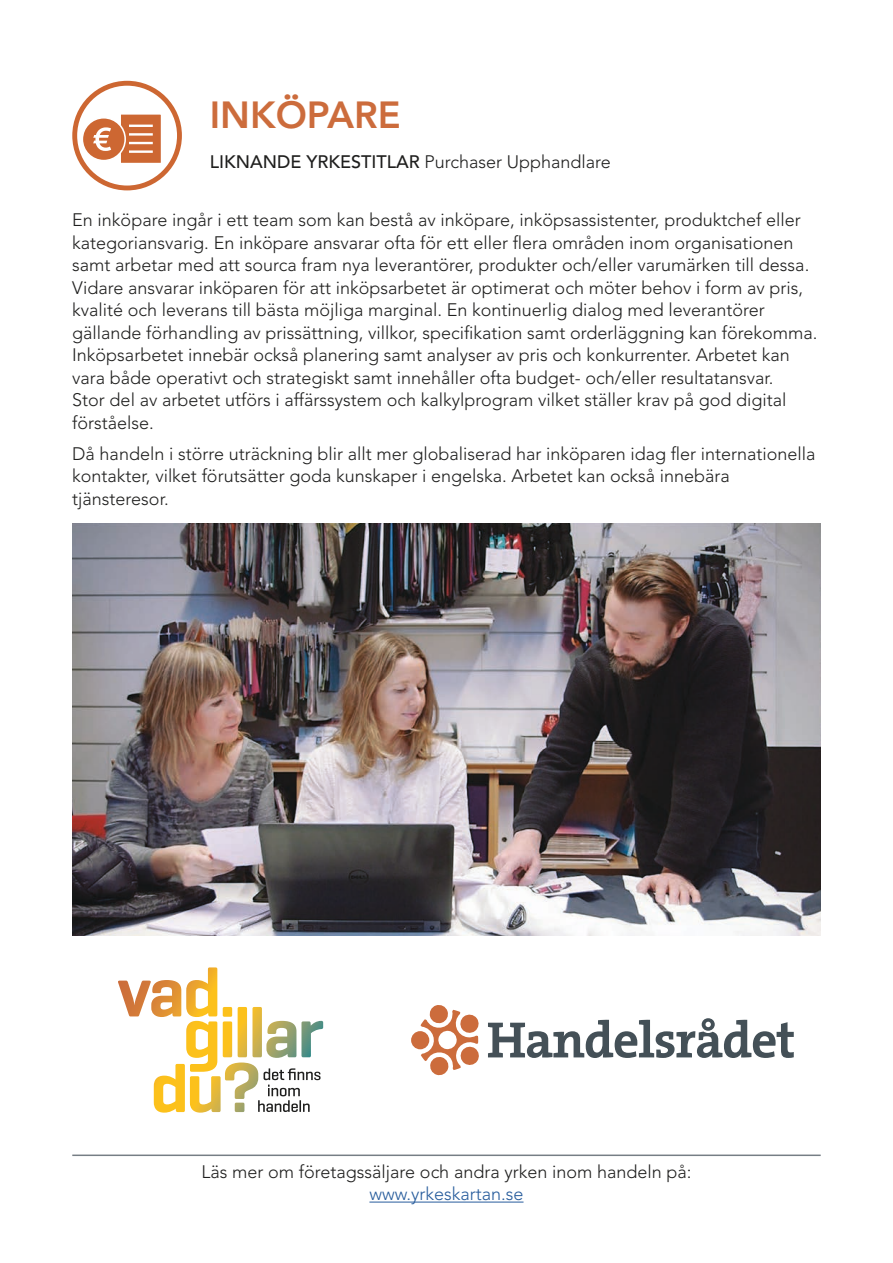
<style>
.page{position:relative;width:893px;height:1263px;background:#fff}
.page>*{position:absolute;margin:0;border:0;box-sizing:border-box;transform-origin:0 0}
.t1{font:800 37.5px "Avenir LT Std";color:#cc6c3c}
.t2{font:300 18px/22.5px "Avenir LT Std";color:#1f1f1e}
.t3{font:300 18px "Avenir LT Std";color:#275c9c}
.s1{font-weight:500}
</style>
<div class="page">
<svg style="left:72px;top:81px;width:110px;height:109px"></svg>
<img style="left:72px;top:523px;width:749px;height:412px">
<svg style="left:118px;top:967px;width:205px;height:146px"></svg>
<div style="left:411px;top:1031px;width:18px;height:18px;background:#cc6c3c;border-radius:50%"></div>
<svg style="left:421px;top:1005px;width:58px;height:71px"></svg>
<svg style="left:488px;top:1018px;width:306px;height:40px"></svg>
<hr style="left:72px;top:1154px;width:749px;height:2px;background:#767e85">
<hr style="left:369px;top:1201px;width:154px;height:1px;background:#275c9c">
<h1 class="t1" style="left:210px;top:93px;width:192px">INKÖPARE</h1>
<p class="t2" style="left:210px;top:150px;width:403px"><span class="s1">LIKNANDE YRKESTITLAR</span> Purchaser Upphandlare</p>
<p class="t2" style="left:72px;top:209px;width:747px">En inköpare ingår i ett team som kan bestå av inköpare, inköpsassistenter, produktchef eller kategoriansvarig. En inköpare ansvarar ofta för ett eller flera områden inom organisationen samt arbetar med att sourca fram nya leverantörer, produkter och/eller varumärken till dessa.<br>Vidare ansvarar inköparen för att inköpsarbetet är optimerat och möter behov i form av pris, kvalité och leverans till bästa möjliga marginal. En kontinuerlig dialog med leverantörer gällande förhandling av prissättning, villkor, specifikation samt orderläggning kan förekomma.<br>Inköpsarbetet innebär också planering samt analyser av pris och konkurrenter. Arbetet kan vara både operativt och strategiskt samt innehåller ofta budget- och/eller resultatansvar.<br>Stor del av arbetet utförs i affärssystem och kalkylprogram vilket ställer krav på god digital förståelse.</p>
<p class="t2" style="left:72px;top:442px;width:745px">Då handeln i större uträckning blir allt mer globaliserad har inköparen idag fler internationella kontakter, vilket förutsätter goda kunskaper i engelska. Arbetet kan också innebära tjänsteresor.</p>
<p class="t2" style="left:201px;top:1160px;width:491px">Läs mer om företagssäljare och andra yrken inom handeln på:</p>
<p class="t3" style="left:369px;top:1183px;width:156px">www.yrkeskartan.se</p>
</div>
